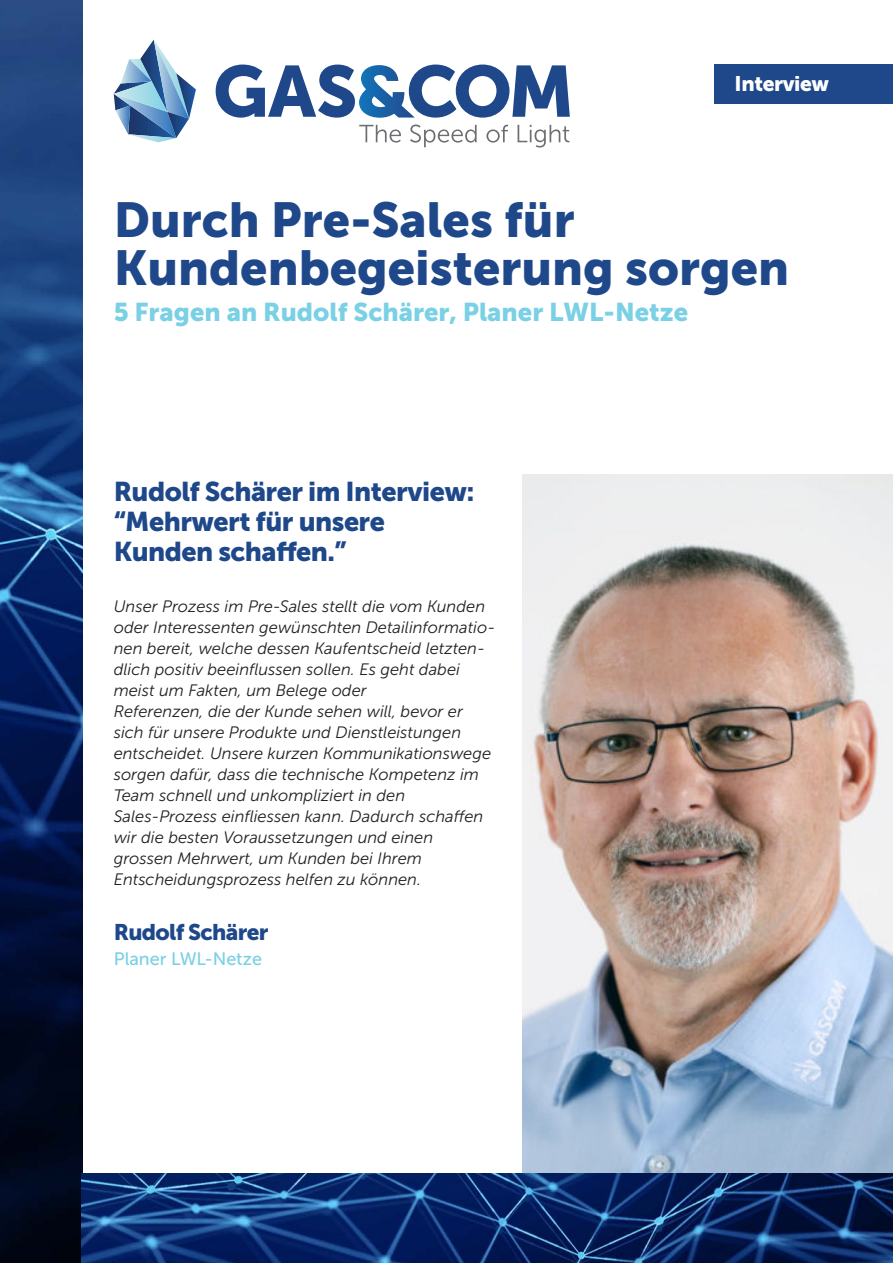
<style>
.page{position:relative;width:893px;height:1263px;background:#fff}
.page>*{position:absolute;margin:0;border:0;box-sizing:border-box;transform-origin:0 0}
.t1{font:48.75px/48.8px "Museo Sans 900";color:#1e488a}
.t2{font:27px/30px "Museo Sans 900";letter-spacing:-.02em;color:#1e488a}
.t3{font:25.65px "Museo Sans 900";color:#7ad0e4}
.t4{font:22.5px "Museo Sans 900";letter-spacing:-.03em;color:#1e488a}
.t5{font:21px "Museo Sans 900";letter-spacing:-.02em;color:#fff}
.t6{font:18px "Museo Sans 500";color:#7ad0e4}
.t7{font:italic 16.5px/21px "Museo Sans 300";color:#231f20}
</style>
<div class="page">
<img style="left:0;top:0;width:82px;height:1263px">
<div style="left:714px;top:64px;width:179px;height:39px;background:#1e488a"></div>
<svg style="left:359px;top:125px;width:42px;height:18px"></svg>
<svg style="left:410px;top:124px;width:67px;height:23px"></svg>
<svg style="left:486px;top:125px;width:22px;height:18px"></svg>
<svg style="left:518px;top:125px;width:51px;height:23px"></svg>
<svg style="left:114px;top:40px;width:82px;height:102px"></svg>
<svg style="left:216px;top:65px;width:354px;height:53px"></svg>
<img style="left:523px;top:474px;width:370px;height:699px">
<img style="left:82px;top:1174px;width:811px;height:89px">
<p class="t5" style="left:735px;top:72px;width:96px">Interview</p>
<p class="t1" style="left:114px;top:195px;width:677px">Durch Pre-Sales für<br>Kundenbegeisterung sorgen</p>
<p class="t3" style="left:114px;top:298px;width:576px">5 Fragen an Rudolf Schärer, Planer LWL-Netze</p>
<p class="t2" style="left:114px;top:476px;width:362px">Rudolf Schärer im Interview: “Mehrwert für unsere<br>Kunden schaffen.”</p>
<p class="t7" style="left:114px;top:596px;width:383px">Unser Prozess im Pre-Sales stellt die vom Kunden oder Interessenten gewünschten Detailinformatio&shy;nen bereit, welche dessen Kaufentscheid letzten&shy;dlich positiv beeinflussen sollen. Es geht dabei meist um Fakten, um Belege oder<br>Referenzen, die der Kunde sehen will, bevor er sich für unsere Produkte und Dienstleistungen entscheidet. Unsere kurzen Kommunikationswege sorgen dafür, dass die technische Kompetenz im Team schnell und unkompliziert in den Sales-Prozess einfliessen kann. Dadurch schaffen wir die besten Voraussetzungen und einen grossen Mehrwert, um Kunden bei Ihrem Entscheidungsprozess helfen zu können.</p>
<p class="t4" style="left:114px;top:919px;width:156px">Rudolf Schärer</p>
<p class="t6" style="left:114px;top:949px;width:150px">Planer LWL-Netze</p>
</div>
